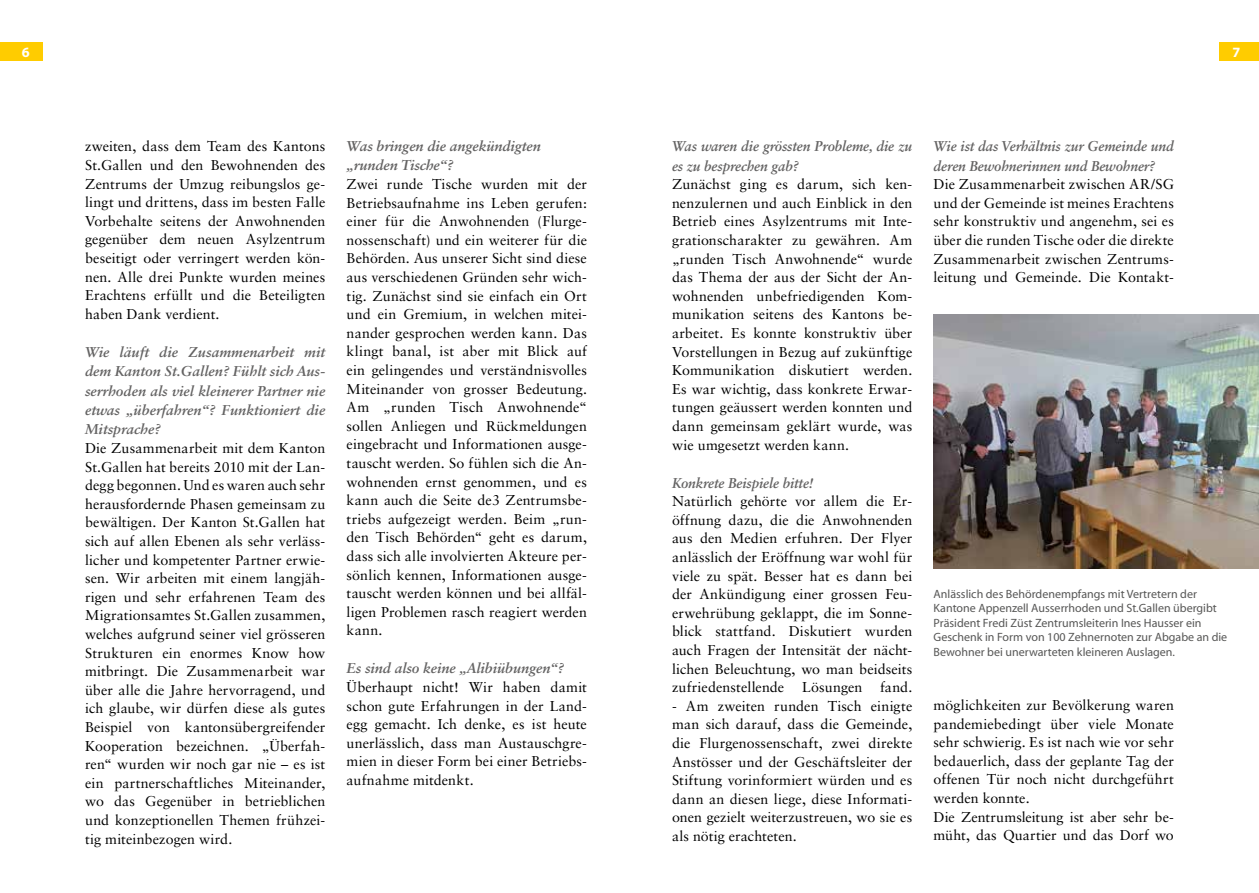
<style>
.page{position:relative;width:1259px;height:893px;background:#fff}
.page>*{position:absolute;margin:0;border:0;box-sizing:border-box;transform-origin:0 0}
.t1{font:14.25px/18.6px "Sabon";letter-spacing:.005em;color:#000;text-align:justify}
.t2{font:14.25px/19.4px "Sabon Bold Italic Os F";letter-spacing:-.01em;color:#646363;text-align:justify}
.t3{font:14.25px/19.4px "Sabon Bold Italic Os F";letter-spacing:-.01em;color:#646363;scale:.95 1}
.t4{font:700 14.25px "Myriad Pro";color:#fff}
.t5{font:12px/14.4px "Myriad";color:#575756}
</style>
<div class="page">
<img style="left:933px;top:315px;width:326px;height:253px">
<div style="left:0;top:43px;width:43px;height:18px;background:#fc0"></div>
<div style="left:1219px;top:43px;width:40px;height:18px;background:#fc0"></div>
<p class="t4" style="left:22px;top:42px;width:9px">6</p>
<p class="t4" style="left:1232px;top:43px;width:9px">7</p>
<p class="t1" style="left:85px;top:137px;width:242px">zweiten, dass dem Team des Kantons St.Gallen und den Bewohnenden des Zentrums der Umzug reibungslos ge&shy;lingt und drittens, dass im besten Falle Vorbehalte seitens der Anwohnenden gegenüber dem neuen Asylzentrum beseitigt oder verringert werden kön&shy;nen. Alle drei Punkte wurden meines Erachtens erfüllt und die Beteiligten haben Dank verdient.</p>
<p class="t2" style="left:85px;top:342px;width:242px">Wie läuft die Zusammenarbeit mit dem Kanton St.Gallen? Fühlt sich Aus&shy;serrhoden als viel kleinerer Partner nie etwas „überfahren“? Funktioniert die Mitsprache?</p>
<p class="t1" style="left:85px;top:439px;width:242px">Die Zusammenarbeit mit dem Kanton St.Gallen hat bereits 2010 mit der Lan&shy;degg begonnen. Und es waren auch sehr herausfordernde Phasen gemeinsam zu bewältigen. Der Kanton St.Gallen hat sich auf allen Ebenen als sehr verläss&shy;licher und kompetenter Partner erwie&shy;sen. Wir arbeiten mit einem langjäh&shy;rigen und sehr erfahrenen Team des Migrationsamtes St.Gallen zusammen, welches aufgrund seiner viel grösseren Strukturen ein enormes Know how mitbringt. Die Zusammenarbeit war über alle die Jahre hervorragend, und ich glaube, wir dürfen diese als gutes Beispiel von kantonsübergreifender Kooperation bezeichnen. „Überfah&shy;ren“ wurden wir noch gar nie – es ist ein partnerschaftliches Miteinander, wo das Gegenüber in betrieblichen und konzeptionellen Themen frühzei&shy;tig miteinbezogen wird.</p>
<p class="t2" style="left:347px;top:136px;width:196px">Was bringen die angekündigten „runden Tische“?</p>
<p class="t1" style="left:347px;top:175px;width:242px">Zwei runde Tische wurden mit der Betriebsaufnahme ins Leben gerufen: einer für die Anwohnenden (Flurge&shy;nossenschaft) und ein weiterer für die Behörden. Aus unserer Sicht sind diese aus verschiedenen Gründen sehr wich&shy;tig. Zunächst sind sie einfach ein Ort und ein Gremium, in welchen mitei&shy;nander gesprochen werden kann. Das klingt banal, ist aber mit Blick auf ein gelingendes und verständnisvolles Miteinander von grosser Bedeutung.<br>Am „runden Tisch Anwohnende“ sollen Anliegen und Rückmeldungen eingebracht und Informationen ausge&shy;tauscht werden. So fühlen sich die An&shy;wohnenden ernst genommen, und es kann auch die Seite de3 Zentrumsbe&shy;triebs aufgezeigt werden. Beim „run&shy;den Tisch Behörden“ geht es darum, dass sich alle involvierten Akteure per&shy;sönlich kennen, Informationen ausge&shy;tauscht werden können und bei allfäl&shy;ligen Problemen rasch reagiert werden kann.</p>
<p class="t2" style="left:347px;top:659px;width:219px">Es sind also keine „Alibiübungen“?</p>
<p class="t1" style="left:347px;top:678px;width:242px">Überhaupt nicht! Wir haben damit schon gute Erfahrungen in der Land&shy;egg gemacht. Ich denke, es ist heute unerlässlich, dass man Austauschgre&shy;mien in dieser Form bei einer Betriebs&shy;aufnahme mitdenkt.</p>
<p class="t3" style="left:672px;top:136px;width:254px">Was waren die grössten Probleme, die zu es zu besprechen gab?</p>
<p class="t1" style="left:672px;top:175px;width:242px">Zunächst ging es darum, sich ken&shy;nenzulernen und auch Einblick in den Betrieb eines Asylzentrums mit Inte&shy;grationscharakter zu gewähren. Am „runden Tisch Anwohnende“ wurde das Thema der aus der Sicht der An&shy;wohnenden unbefriedigenden Kom&shy;munikation seitens des Kantons be&shy;arbeitet. Es konnte konstruktiv über Vorstellungen in Bezug auf zukünftige Kommunikation diskutiert werden.<br>Es war wichtig, dass konkrete Erwar&shy;tungen geäussert werden konnten und dann gemeinsam geklärt wurde, was wie umgesetzt werden kann.</p>
<p class="t3" style="left:672px;top:473px;width:150px">Konkrete Beispiele bitte!</p>
<p class="t1" style="left:672px;top:492px;width:242px">Natürlich gehörte vor allem die Er&shy;öffnung dazu, die die Anwohnenden aus den Medien erfuhren. Der Flyer anlässlich der Eröffnung war wohl für viele zu spät. Besser hat es dann bei der Ankündigung einer grossen Feu&shy;erwehrübung geklappt, die im Sonne&shy;blick stattfand. Diskutiert wurden auch Fragen der Intensität der nächt&shy;lichen Beleuchtung, wo man beidseits zufriedenstellende Lösungen fand.</p>
<p class="t1" style="left:672px;top:696px;width:242px">- Am zweiten runden Tisch einigte man sich darauf, dass die Gemeinde, die Flurgenossenschaft, zwei direkte Anstösser und der Geschäftsleiter der Stiftung vorinformiert würden und es dann an diesen liege, diese Informati&shy;onen gezielt weiterzustreuen, wo sie es als nötig erachteten.</p>
<p class="t3" style="left:933px;top:136px;width:254px">Wie ist das Verhältnis zur Gemeinde und deren Bewohnerinnen und Bewohner?</p>
<p class="t1" style="left:933px;top:175px;width:242px">Die Zusammenarbeit zwischen AR/SG und der Gemeinde ist meines Erachtens sehr konstruktiv und angenehm, sei es über die runden Tische oder die direkte Zusammenarbeit zwischen Zentrums&shy;leitung und Gemeinde. Die Kontakt-</p>
<p class="t5" style="left:933px;top:587px;width:295px">Anlässlich des Behördenempfangs mit Vertretern der Kantone Appenzell Ausserrhoden und St.Gallen übergibt Präsident Fredi Züst Zentrumsleiterin Ines Hausser ein Geschenk in Form von 100 Zehnernoten zur Abgabe an die Bewohner bei unerwarteten kleineren Auslagen.</p>
<p class="t1" style="left:933px;top:696px;width:242px;text-align:left">möglichkeiten zur Bevölkerung waren pandemiebedingt über viele Monate sehr schwierig. Es ist nach wie vor sehr bedauerlich, dass der geplante Tag der offenen Tür noch nicht durchgeführt werden konnte.<br>Die Zentrumsleitung ist aber sehr be&shy;müht, das Quartier und das Dorf wo</p>
</div>
